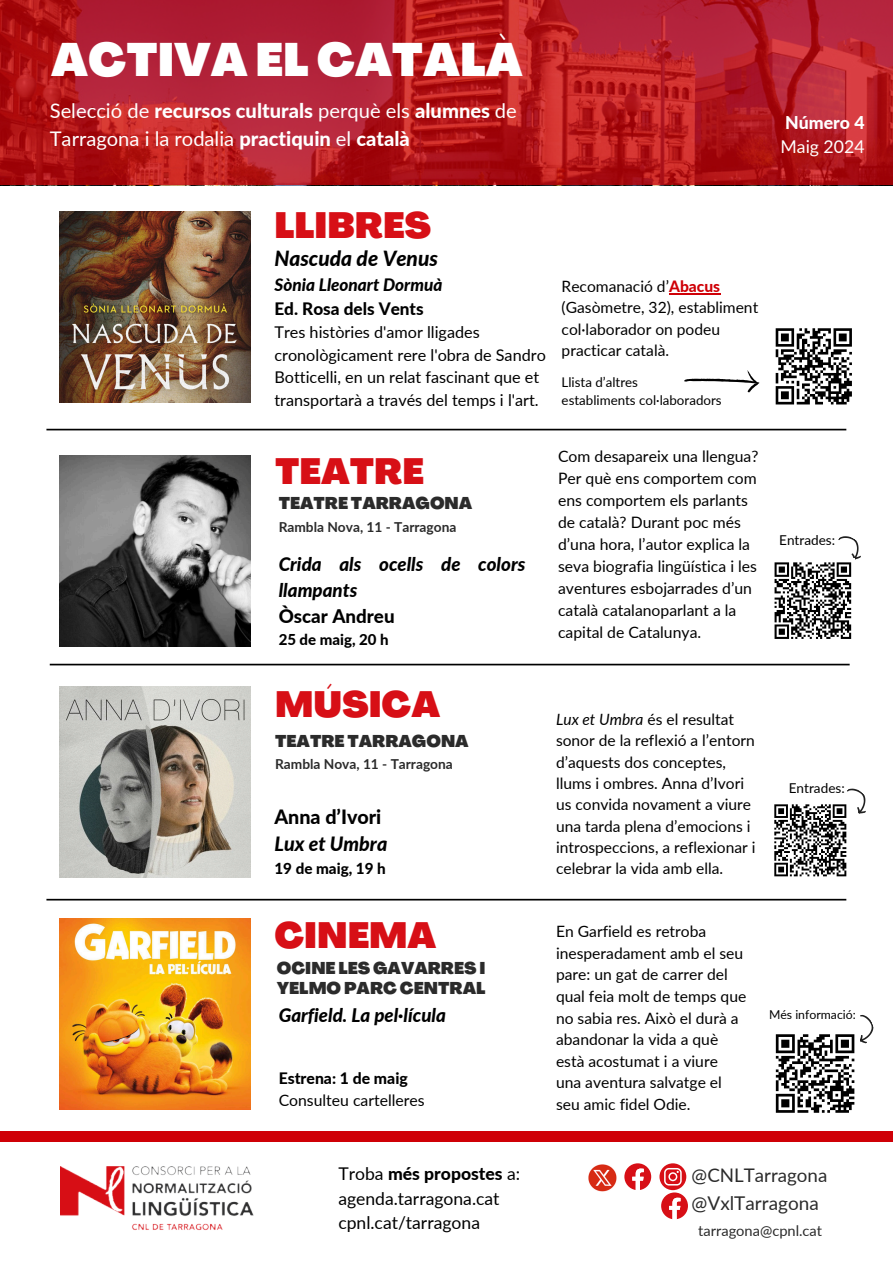
<style>
.page{position:relative;width:893px;height:1263px;background:#fff}
.page>*{position:absolute;margin:0;border:0;box-sizing:border-box;transform-origin:0 0}
.t1{font:900 45.97px "Agrandir";color:#fff}
.t2{font:900 35.85px "Agrandir";color:#d70f16}
.t3{font:italic 800 20.92px "Lato";color:#000}
.t4{font:20.17px/28px "Lato";color:#fff}
.t5{font:800 19.73px "Lato";color:#000}
.t6{font:italic 800 19.73px "Lato";color:#000}
.t7{font:18.98px "Lato";color:#2b2b2b}
.t8{font:italic 800 18.75px/25.9px "Lato";color:#000}
.t9{font:18.75px "Lato";color:#2b2b2b}
.t10{font:17.62px "Lato";color:#fff}
.t11{font:800 17.62px "Lato";color:#fff}
.t12{font:17.55px "Lato";color:#000}
.t13{font:800 17.55px "Lato";color:#000}
.t14{font:italic 800 17.17px/23.6px "Lato";color:#000}
.t15{font:900 16.73px/19.6px "Agrandir";color:#2b2b2b}
.t16{font:16.2px/22.5px "Lato";color:#000}
.t17{font:15.75px/21.9px "Lato";color:#000}
.t18{font:800 15.75px "Lato";color:#000}
.t19{font:15.67px/21.6px "Lato";color:#000}
.t20{font:15.6px/21.4px "Lato";color:#000}
.t21{font:800 15.23px "Lato";color:#000}
.t22{font:800 15px "Lato";color:#000}
.t23{font:14.62px "Lato";color:#2b2b2b}
.t24{font:700 13.73px "Lato";color:#2b2b2b}
.t25{font:13.58px "Lato";color:#000}
.t26{font:13.35px "Lato";color:#000}
.t27{font:12.23px "Lato";color:#000}
.s1{font-weight:800}
.s2{font-style:normal}
.s3{font-weight:800;color:#cf0007}
.s4{font-style:italic}
.s5{font-weight:400}
</style>
<div class="page">
<svg style="left:0;top:0;width:893px;height:185px;background:#b51c26"></svg>
<svg style="left:624px;top:1163px;width:27px;height:27px"></svg>
<svg style="left:659px;top:1163px;width:29px;height:56px"></svg>
<img style="left:61px;top:1167px;width:193px;height:63px">
<hr style="left:46px;top:899px;width:800px;height:1px;background:#000">
<img style="left:589px;top:1164px;width:27px;height:28px">
<hr style="left:50px;top:664px;width:799px;height:1px;background:#000">
<hr style="left:46px;top:429px;width:800px;height:1px;background:#000">
<img style="left:59px;top:456px;width:191px;height:191px">
<img style="left:59px;top:211px;width:191px;height:191px">
<div style="left:0;top:1131px;width:893px;height:10px;background:#cf0007"></div>
<img style="left:59px;top:918px;width:191px;height:191px">
<hr style="left:669px;top:293px;width:51px;height:1px;background:#cf0007">
<svg style="left:775px;top:328px;width:77px;height:77px"></svg>
<svg style="left:684px;top:370px;width:76px;height:22px"></svg>
<svg style="left:775px;top:1015px;width:99px;height:98px"></svg>
<svg style="left:774px;top:536px;width:87px;height:103px"></svg>
<img style="left:59px;top:686px;width:191px;height:191px">
<svg style="left:774px;top:788px;width:92px;height:89px"></svg>
<p class="t1" style="left:51px;top:41px;width:473px">ACTIVA EL CATALÀ</p>
<p class="t4" style="left:50px;top:96px;width:468px">Selecció de <span class="s1">recursos culturals</span> perquè els <span class="s1">alumnes</span> de<br>Tarragona i la rodalia <span class="s1">practiquin</span> el <span class="s1">català</span></p>
<p class="t11" style="left:785px;top:111px;width:81px">Número 4</p>
<p class="t10" style="left:780px;top:136px;width:86px">Maig 2024</p>
<p class="t2" style="left:274px;top:211px;width:158px">LLIBRES</p>
<h6 class="t3" style="left:274px;top:245px;width:165px">Nascuda de Venus</h6>
<h6 class="t14" style="left:274px;top:272px;width:169px">Sònia Lleonart Dormuà<br><span class="s2">Ed. Rosa dels Vents</span></h6>
<p class="t16" style="left:274px;top:321px;width:273px">Tres històries d'amor lligades cronològicament rere l'obra de Sandro Botticelli, en un relat fascinant que et transportarà a través del temps i l'art.</p>
<p class="t20" style="left:561px;top:275px;width:198px">Recomanació d’<span class="s3">Abacus </span>(Gasòmetre, 32), establiment col·laborador on podeu practicar català.</p>
<p class="t26" style="left:561px;top:373px;width:78px">Llista d’altres</p>
<p class="t26" style="left:561px;top:392px;width:162px">establiments col·laboradors</p>
<h2 class="t2" style="left:275px;top:457px;width:150px">TEATRE</h2>
<p class="t15" style="left:279px;top:495px;width:195px">TEATRE TARRAGONA</p>
<p class="t24" style="left:279px;top:519px;width:179px">Rambla Nova, 11 - Tarragona</p>
<h3 class="t8" style="left:279px;top:551px;width:248px">Crida als ocells de colors llampants<br><span class="s2">Òscar Andreu</span></h3>
<h3 class="t22" style="left:279px;top:630px;width:111px">25 de maig, 20 h</h3>
<h5 class="t2" style="left:275px;top:690px;width:167px">MÚSICA</h5>
<p class="t15" style="left:275px;top:732px;width:195px">TEATRE TARRAGONA</p>
<p class="t24" style="left:275px;top:756px;width:179px">Rambla Nova, 11 - Tarragona</p>
<p class="t5" style="left:274px;top:804px;width:108px">Anna d’Ivori</p>
<p class="t6" style="left:274px;top:832px;width:114px">Lux et Umbra</p>
<p class="t21" style="left:274px;top:859px;width:113px">19 de maig, 19 h</p>
<h2 class="t17" style="left:558px;top:445px;width:202px">Com desapareix una llengua?<br>Per què ens comportem com ens comportem els parlants de català? Durant poc més d’una hora, l’autor explica la seva biografia lingüística i les aventures esbojarrades d’un català catalanoparlant a la capital de Catalunya.</h2>
<h3 class="t20" style="left:556px;top:708px;width:201px"><span class="s4">Lux et Umbra</span> és el resultat sonor de la reflexió a l’entorn d’aquests dos conceptes, llums i ombres. Anna d’Ivori us convida novament a viure una tarda plena d’emocions i introspeccions, a reflexionar i celebrar la vida amb ella.</h3>
<p class="t25" style="left:779px;top:531px;width:58px">Entrades:</p>
<p class="t25" style="left:788px;top:780px;width:58px">Entrades:</p>
<p class="t2" style="left:274px;top:921px;width:163px">CINEMA</p>
<p class="t19" style="left:556px;top:920px;width:192px">En Garfield es retroba inesperadament amb el seu pare: un gat de carrer del qual feia molt de temps que no sabia res. Això el durà a abandonar la vida a què està acostumat i a viure una aventura salvatge el seu amic fidel Odie.</p>
<p class="t15" style="left:277px;top:960px;width:210px">OCINE LES GAVARRES I<br>YELMO PARC CENTRAL</p>
<p class="t8" style="left:279px;top:1002px;width:169px">Garfield. La pel·lícula</p>
<h5 class="t18" style="left:279px;top:1068px;width:131px">Estrena: 1 de maig</h5>
<p class="t17" style="left:279px;top:1088px;width:148px">Consulteu cartelleres</p>
<p class="t27" style="left:769px;top:1007px;width:88px">Més informació:</p>
<h2 class="t13" style="left:338px;top:1162px;width:183px"><span class="s5">Troba</span> més propostes <span class="s5">a:</span></h2>
<h5 class="t12" style="left:338px;top:1187px;width:163px">agenda.tarragona.cat</h5>
<p class="t12" style="left:338px;top:1212px;width:143px">cpnl.cat/tarragona</p>
<p class="t9" style="left:691px;top:1163px;width:137px">@CNLTarragona</p>
<p class="t7" style="left:691px;top:1191px;width:129px">@VxlTarragona</p>
<p class="t23" style="left:698px;top:1222px;width:125px">tarragona@cpnl.cat</p>
</div>
